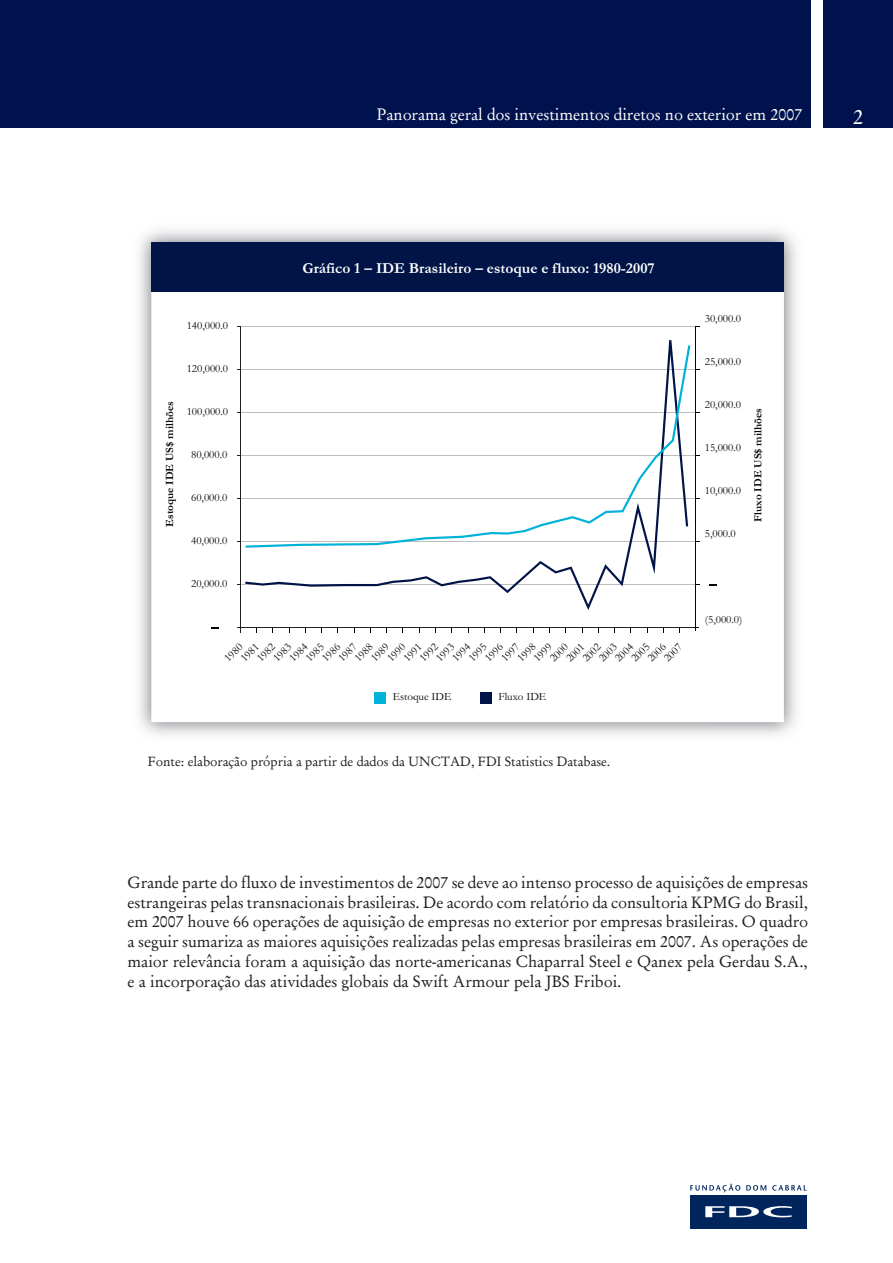
<style>
.page{position:relative;width:893px;height:1263px;background:#fff}
.page>*{position:absolute;margin:0;border:0;box-sizing:border-box;transform-origin:0 0}
.t1{font:21px "Garamond";color:#fff}
.t2{font:16.5px/19.8px "Garamond";color:#231f20;text-align:justify}
.t3{font:16.5px "Garamond";color:#fff}
.t4{font:700 15.3px "Garamond";color:#fff}
.t5{font:13.5px "Garamond";color:#231f20}
.t6{font:11.1px "Garamond";color:#050504}
.t7{font:700 11.1px "Garamond";color:#050504}
</style>
<div class="page">
<div style="left:0;top:0;width:810px;height:128px;background:#00124e"></div>
<div style="left:823px;top:0;width:70px;height:128px;background:#00124e"></div>
<div style="left:690px;top:1194px;width:117px;height:34px;background:#00255d"></div>
<svg style="left:690px;top:1184px;width:50px;height:8px"></svg>
<svg style="left:746px;top:1185px;width:20px;height:5px"></svg>
<svg style="left:772px;top:1185px;width:35px;height:5px"></svg>
<svg style="left:705px;top:1206px;width:87px;height:11px"></svg>
<div style="left:151px;top:242px;width:633px;height:50px;background:#001447"></div>
<hr style="left:241px;top:585px;width:458px;height:1px;background:#bcbdc0">
<hr style="left:241px;top:541px;width:458px;height:1px;background:#bcbdc0">
<hr style="left:241px;top:498px;width:458px;height:1px;background:#bcbdc0">
<hr style="left:241px;top:455px;width:458px;height:1px;background:#bcbdc0">
<hr style="left:241px;top:412px;width:458px;height:1px;background:#bcbdc0">
<hr style="left:241px;top:369px;width:458px;height:1px;background:#bcbdc0">
<hr style="left:241px;top:326px;width:458px;height:1px;background:#bcbdc0">
<hr style="left:240px;top:327px;width:1px;height:301px;background:#231f20">
<hr style="left:240px;top:628px;width:456px;height:1px;background:#231f20">
<svg style="left:211px;top:627px;width:8px;height:2px"></svg>
<svg style="left:709px;top:584px;width:7px;height:2px"></svg>
<hr style="left:696px;top:326px;width:1px;height:302px;background:#050504">
<svg style="left:245px;top:340px;width:443px;height:270px"></svg>
<svg style="left:246px;top:345px;width:444px;height:203px"></svg>
<div style="left:374px;top:692px;width:12px;height:11px;background:#00b1d9"></div>
<div style="left:480px;top:692px;width:12px;height:11px;background:#001447"></div>
<p class="t3" style="left:377px;top:104px;width:427px">Panorama geral dos investimentos diretos no exterior em 2007</p>
<p class="t1" style="left:853px;top:103px;width:12px">2</p>
<p class="t6" style="left:187px;top:318px;width:43px">140,000.0</p>
<p class="t7" style="left:162px;top:527px;width:127px;rotate:-90deg">Estoque IDE US$ milhões</p>
<p class="t6" style="left:187px;top:361px;width:43px">120,000.0</p>
<p class="t6" style="left:187px;top:404px;width:43px">100,000.0</p>
<p class="t6" style="left:191px;top:447px;width:38px">80,000.0</p>
<p class="t6" style="left:191px;top:490px;width:38px">60,000.0</p>
<p class="t6" style="left:191px;top:533px;width:38px">40,000.0</p>
<p class="t6" style="left:191px;top:576px;width:38px">20,000.0</p>
<p class="t4" style="left:302px;top:258px;width:354px">Gráfico 1 – IDE Brasileiro – estoque e fluxo: 1980-2007</p>
<p class="t6" style="left:286px;top:655px;width:23px;rotate:-45deg">1984</p>
<p class="t6" style="left:612px;top:655px;width:23px;rotate:-45deg">2004</p>
<p class="t6" style="left:449px;top:655px;width:23px;rotate:-45deg">1994</p>
<p class="t6" style="left:221px;top:655px;width:23px;rotate:-45deg">1980</p>
<p class="t6" style="left:253px;top:655px;width:23px;rotate:-45deg">1982</p>
<p class="t6" style="left:579px;top:655px;width:23px;rotate:-45deg">2002</p>
<p class="t6" style="left:416px;top:655px;width:23px;rotate:-45deg">1992</p>
<p class="t6" style="left:546px;top:655px;width:23px;rotate:-45deg">2000</p>
<p class="t6" style="left:384px;top:655px;width:23px;rotate:-45deg">1990</p>
<p class="t6" style="left:319px;top:655px;width:23px;rotate:-45deg">1986</p>
<p class="t6" style="left:644px;top:655px;width:23px;rotate:-45deg">2006</p>
<p class="t6" style="left:481px;top:655px;width:23px;rotate:-45deg">1996</p>
<p class="t6" style="left:514px;top:655px;width:23px;rotate:-45deg">1998</p>
<p class="t6" style="left:270px;top:655px;width:23px;rotate:-45deg">1983</p>
<p class="t6" style="left:351px;top:655px;width:23px;rotate:-45deg">1988</p>
<p class="t6" style="left:595px;top:655px;width:23px;rotate:-45deg">2003</p>
<p class="t6" style="left:432px;top:655px;width:23px;rotate:-45deg">1993</p>
<p class="t6" style="left:530px;top:655px;width:23px;rotate:-45deg">1999</p>
<p class="t6" style="left:367px;top:655px;width:23px;rotate:-45deg">1989</p>
<p class="t6" style="left:628px;top:655px;width:23px;rotate:-45deg">2005</p>
<p class="t6" style="left:465px;top:655px;width:23px;rotate:-45deg">1995</p>
<p class="t6" style="left:302px;top:655px;width:23px;rotate:-45deg">1985</p>
<p class="t6" style="left:660px;top:655px;width:23px;rotate:-45deg">2007</p>
<p class="t6" style="left:498px;top:655px;width:23px;rotate:-45deg">1997</p>
<p class="t6" style="left:335px;top:655px;width:23px;rotate:-45deg">1987</p>
<p class="t6" style="left:237px;top:655px;width:23px;rotate:-45deg">1981</p>
<p class="t6" style="left:400px;top:655px;width:23px;rotate:-45deg">1991</p>
<p class="t6" style="left:563px;top:655px;width:23px;rotate:-45deg">2001</p>
<p class="t6" style="left:393px;top:689px;width:60px">Estoque IDE</p>
<p class="t6" style="left:498px;top:689px;width:49px">Fluxo IDE</p>
<p class="t5" style="left:148px;top:752px;width:464px">Fonte: elaboração própria a partir de dados da UNCTAD, FDI Statistics Database.</p>
<p class="t6" style="left:705px;top:311px;width:38px">30,000.0</p>
<p class="t6" style="left:705px;top:354px;width:38px">25,000.0</p>
<p class="t6" style="left:705px;top:397px;width:38px">20,000.0</p>
<p class="t6" style="left:705px;top:440px;width:38px">15,000.0</p>
<p class="t6" style="left:705px;top:483px;width:38px">10,000.0</p>
<p class="t6" style="left:705px;top:526px;width:33px">5,000.0</p>
<p class="t7" style="left:751px;top:522px;width:115px;rotate:-90deg">Fluxo IDE US$ milhões</p>
<p class="t6" style="left:705px;top:612px;width:39px">(5,000.0)</p>
<p class="t2" style="left:128px;top:872px;width:682px">Grande parte do fluxo de investimentos de 2007 se deve ao intenso processo de aquisições de empresas estrangeiras pelas transnacionais brasileiras. De acordo com relatório da consultoria KPMG do Brasil, em 2007 houve 66 operações de aquisição de empresas no exterior por empresas brasileiras. O quadro a seguir sumariza as maiores aquisições realizadas pelas empresas brasileiras em 2007. As operações de maior relevância foram a aquisição das norte-americanas Chaparral Steel e Qanex pela Gerdau S.A., e a incorporação das atividades globais da Swift Armour pela JBS Friboi.</p>
</div>
